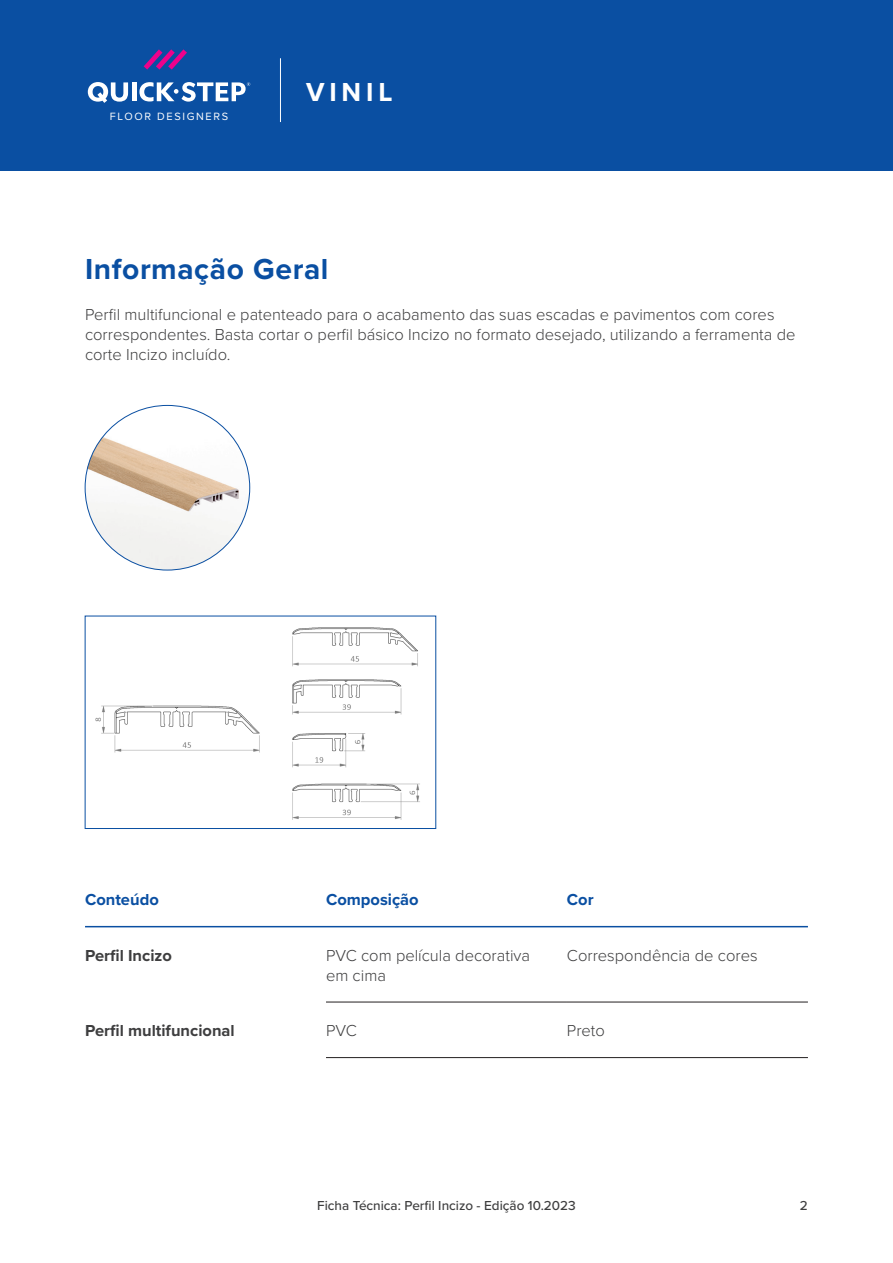
<style>
.page{position:relative;width:893px;height:1263px;background:#fff}
.page>*{position:absolute;margin:0;border:0;box-sizing:border-box;transform-origin:0 0}
.t1{font:700 30px "Proxima Nova";letter-spacing:.02em;color:#0a4fa2}
.Range{font:700 27px "Proxima Nova";letter-spacing:.18em;color:#fff}
.BodyText{font:300 16.5px/19.8px "Proxima Nova";color:#3e3e3f}
.Column-First{font:700 16.5px "Proxima Nova";color:#3e3e3f}
.Row-Header{font:700 16.5px "Proxima Nova";color:#0a4fa2}
.t2{font:500 13.5px "Proxima Nova";color:#3e3e3f}
.FloorDesigners{font:10.95px "Proxima Nova";letter-spacing:.15em;color:#fff}
</style>
<div class="page">
<div style="left:0;top:0;width:893px;height:170px;background:#0a4fa2"></div>
<hr style="left:280px;top:58px;width:1px;height:64px;background:#fff">
<svg style="left:144px;top:49px;width:43px;height:21px"></svg>
<svg style="left:88px;top:82px;width:40px;height:21px"></svg>
<hr style="left:132px;top:82px;width:4px;height:19px;background:#fff">
<svg style="left:139px;top:82px;width:111px;height:20px"></svg>
<img style="left:85px;top:405px;width:165px;height:165px;border-radius:82px">
<img style="left:95px;top:627px;width:325px;height:193px">
<hr style="left:326px;top:1002px;width:241px;height:1px;background:#231f20">
<hr style="left:567px;top:1002px;width:241px;height:1px;background:#231f20">
<hr style="left:326px;top:1057px;width:241px;height:1px;background:#231f20">
<hr style="left:567px;top:1057px;width:241px;height:1px;background:#231f20">
<hr style="left:326px;top:926px;width:241px;height:1px;background:#0a4fa2">
<hr style="left:567px;top:926px;width:241px;height:1px;background:#0a4fa2">
<hr style="left:85px;top:926px;width:241px;height:1px;background:#0a4fa2">
<p class="FloorDesigners" style="left:110px;top:108px;width:120px">FLOOR DESIGNERS</p>
<p class="Range" style="left:306px;top:72px;width:88px">VINIL</p>
<p class="t1" style="left:85px;top:246px;width:245px">Informação Geral</p>
<p class="BodyText" style="left:85px;top:304px;width:712px">Perfil multifuncional e patenteado para o acabamento das suas escadas e pavimentos com cores correspondentes. Basta cortar o perfil básico Incizo no formato desejado, utilizando a ferramenta de corte Incizo incluído.</p>
<p class="Row-Header" style="left:85px;top:887px;width:75px">Conteúdo</p>
<p class="Row-Header" style="left:326px;top:887px;width:94px">Composição</p>
<p class="Row-Header" style="left:567px;top:887px;width:28px">Cor</p>
<p class="Column-First" style="left:85px;top:943px;width:88px">Perfil Incizo</p>
<p class="BodyText" style="left:326px;top:945px;width:206px">PVC com película decorativa em cima</p>
<p class="BodyText" style="left:567px;top:945px;width:192px">Correspondência de cores</p>
<p class="Column-First" style="left:85px;top:1018px;width:151px">Perfil multifuncional</p>
<p class="BodyText" style="left:326px;top:1020px;width:32px">PVC</p>
<p class="BodyText" style="left:567px;top:1020px;width:39px">Preto</p>
<p class="t2" style="left:317px;top:1195px;width:260px">Ficha Técnica: Perfi Inciz - Edição 10.2023</p>
<p class="t2" style="left:800px;top:1195px;width:9px">2</p>
</div>
